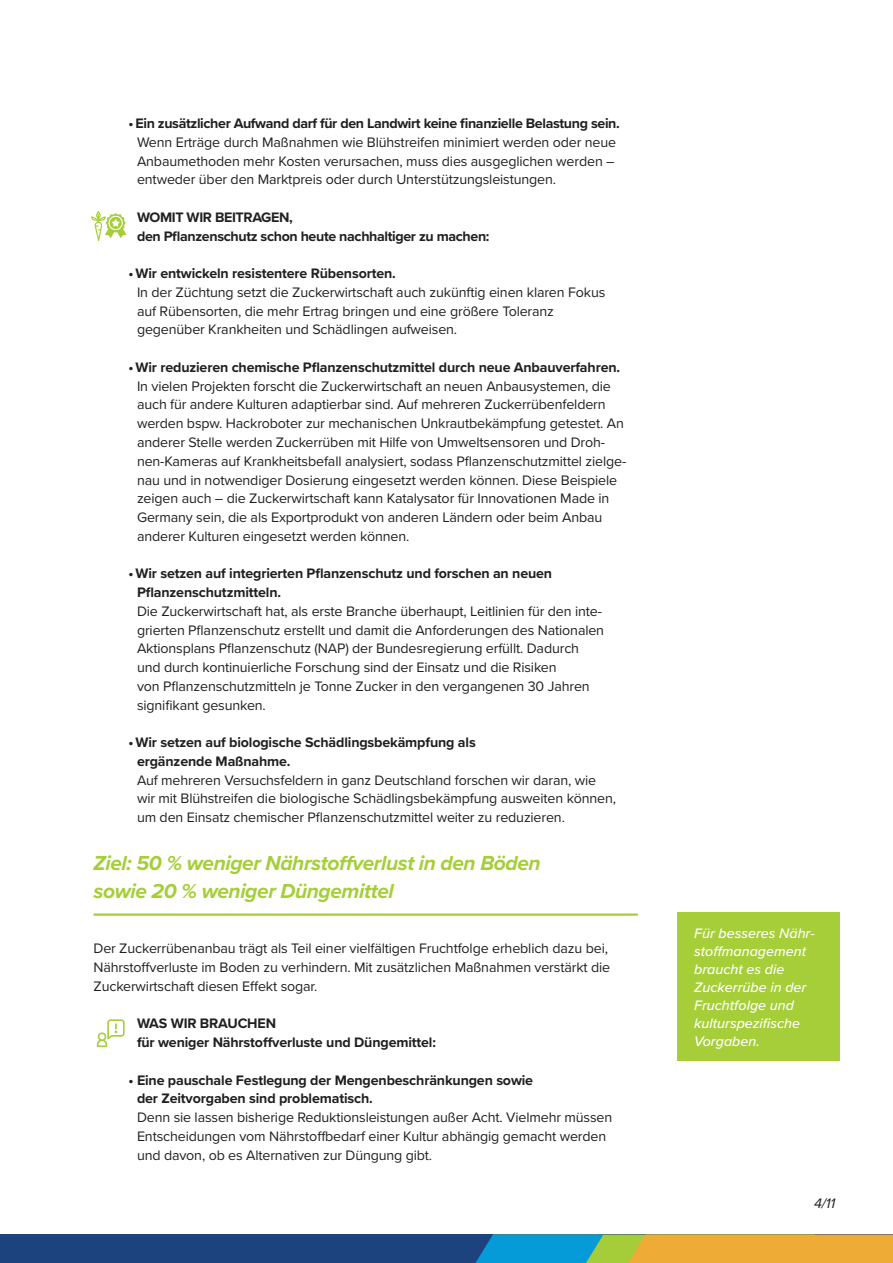
<style>
.page{position:relative;width:893px;height:1263px;background:#fff}
.page>*{position:absolute;margin:0;border:0;box-sizing:border-box;transform-origin:0 0}
.t1{font:italic 700 21px/27.8px "Proxima Nova";letter-spacing:-.02em;color:#a6ce38}
.t2{font:14.25px/18.8px "Proxima Nova";letter-spacing:-.01em;color:#221f1f}
.t3{font:700 14.25px/18.8px "Proxima Nova";letter-spacing:-.01em;color:#221f1f}
.t4{font:italic 500 14.25px/18px "Proxima Nova";color:#fff}
.t5{font:italic 14.25px "Proxima Nova";color:#221f1f}
</style>
<div class="page">
<svg style="left:97px;top:1019px;width:28px;height:28px"></svg>
<svg style="left:91px;top:211px;width:35px;height:30px"></svg>
<hr style="left:94px;top:913px;width:544px;height:3px;background:#a6ce38">
<div style="left:677px;top:913px;width:163px;height:148px;background:#a6ce38"></div>
<div style="left:0;top:1234px;width:893px;height:29px;background:#1c437e"></div>
<svg style="left:475px;top:1234px;width:418px;height:29px;background:#a2a762"></svg>
<p class="t3" style="left:129px;top:114px;width:493px">• Ein zusätzlicher Aufwand darf für den Landwirt keine finanzielle Belastung sein.</p>
<p class="t2" style="left:137px;top:133px;width:481px;text-align:justify">Wenn Erträge durch Maßnahmen wie Blühstreifen minimiert werden oder neue Anbaumethoden mehr Kosten verursachen, muss dies ausgeglichen werden – entweder über den Marktpreis oder durch Unterstützungsleistungen.</p>
<p class="t3" style="left:137px;top:208px;width:354px">WOMIT WIR BEITRAGEN,<br>den Pflanzenschutz schon heute nachhaltiger zu machen:</p>
<p class="t3" style="left:129px;top:264px;width:269px">• Wir entwickeln resistentere Rübensorten.</p>
<p class="t2" style="left:137px;top:283px;width:470px">In der Züchtung setzt die Zuckerwirtschaft auch zukünftig einen klaren Fokus auf Rübensorten, die mehr Ertrag bringen und eine größere Toleranz gegenüber Krankheiten und Schädlingen aufweisen.</p>
<p class="t3" style="left:129px;top:358px;width:493px">• Wir reduzieren chemische Pflanzenschutzmittel durch neue Anbauverfahren.</p>
<p class="t2" style="left:137px;top:377px;width:491px">In vielen Projekten forscht die Zuckerwirtschaft an neuen Anbausystemen, die auch für andere Kulturen adaptierbar sind. Auf mehreren Zuckerrübenfeldern werden bspw. Hackroboter zur mechanischen Unkrautbekämpfung getestet. An anderer Stelle werden Zuckerrüben mit Hilfe von Umweltsensoren und Droh&shy;nen-Kameras auf Krankheitsbefall analysiert, sodass Pflanzenschutzmittel zielge&shy;nau und in notwendiger Dosierung eingesetzt werden können. Diese Beispiele zeigen auch – die Zuckerwirtschaft kann Katalysator für Innovationen Made in Germany sein, die als Exportprodukt von anderen Ländern oder beim Anbau anderer Kulturen eingesetzt werden können.</p>
<p class="t3" style="left:137px;top:564px;width:417px;text-indent:-9px">• Wir setzen auf integrierten Pflanzenschutz und forschen an neuen<br>Pflanzenschutzmitteln.</p>
<p class="t2" style="left:137px;top:602px;width:469px">Die Zuckerwirtschaft hat, als erste Branche überhaupt, Leitlinien für den inte&shy;grierten Pflanzenschutz erstellt und damit die Anforderungen des Nationalen Aktionsplans Pflanzenschutz (NAP) der Bundesregierung erfüllt. Dadurch und durch kontinuierliche Forschung sind der Einsatz und die Risiken<br>von Pflanzenschutzmitteln je Tonne Zucker in den vergangenen 30 Jahren signifikant gesunken.</p>
<p class="t3" style="left:137px;top:733px;width:340px;text-indent:-9px">• Wir setzen auf biologische Schädlingsbekämpfung als ergänzende Maßnahme.</p>
<p class="t2" style="left:137px;top:771px;width:481px">Auf mehreren Versuchsfeldern in ganz Deutschland forschen wir daran, wie wir mit Blühstreifen die biologische Schädlingsbekämpfung ausweiten können, um den Einsatz chemischer Pflanzenschutzmittel weiter zu reduzieren.</p>
<h1 class="t1" style="left:94px;top:849px;width:449px">Ziel: 50 % weniger Nährstoffverlust in den Böden sowie 20 % weniger Düngemittel</h1>
<p class="t2" style="left:94px;top:939px;width:518px">Der Zuckerrübenanbau trägt als Teil einer vielfältigen Fruchtfolge erheblich dazu bei,<br>Nährstoffverluste im Boden zu verhindern. Mit zusätzlichen Maßnahmen verstärkt die<br>Zuckerwirtschaft diesen Effekt sogar.</p>
<p class="t3" style="left:137px;top:1014px;width:300px">WAS WIR BRAUCHEN<br>für weniger Nährstoffverluste und Düngemittel:</p>
<p class="t3" style="left:137px;top:1070px;width:398px;text-indent:-9px">• Eine pauschale Festlegung der Mengenbeschränkungen sowie der Zeitvorgaben sind problematisch.</p>
<p class="t2" style="left:137px;top:1108px;width:477px">Denn sie lassen bisherige Reduktionsleistungen außer Acht. Vielmehr müssen<br>Entscheidungen vom Nährstoffbedarf einer Kultur abhängig gemacht werden und davon, ob es Alternativen zur Düngung gibt.</p>
<p class="t4" style="left:694px;top:925px;width:122px">Für besseres Nähr&shy;stoffmanagement braucht es die<br>Zuckerrübe in der<br>Fruchtfolge und kulturspezifische<br>Vorgaben.</p>
<p class="t5" style="left:814px;top:1197px;width:22px">4/11</p>
</div>
